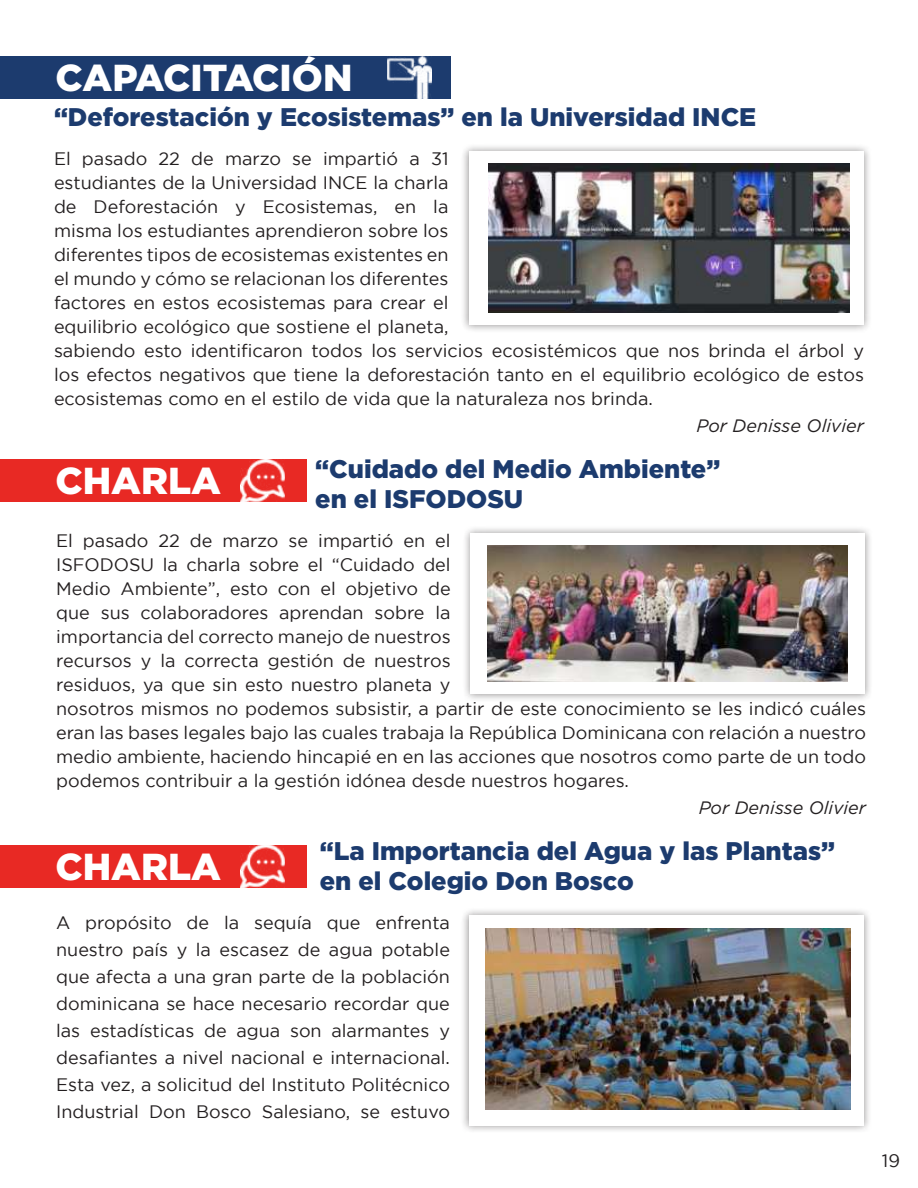
<style>
.page{position:relative;width:918px;height:1188px;background:#fff}
.page>*{position:absolute;margin:0;border:0;box-sizing:border-box;transform-origin:0 0}
.t1{font:900 37.5px "Gotham";color:#fff}
.t2{font:900 25.5px/30px "Gotham";color:#1c3b6e}
.t3{font:18px/24px "Gotham";color:#231f20}
.t4{font:italic 18px "Gotham";color:#231f20}
</style>
<div class="page">
<div style="left:460px;top:907px;width:412px;height:227px;background:#231f20;opacity:.48"></div>
<div style="left:469px;top:916px;width:394px;height:210px;background:#fff"></div>
<div style="left:462px;top:525px;width:411px;height:177px;background:#231f20;opacity:.48"></div>
<div style="left:470px;top:533px;width:395px;height:161px;background:#fff"></div>
<div style="left:460px;top:143px;width:412px;height:190px;background:#231f20;opacity:.48"></div>
<div style="left:469px;top:151px;width:394px;height:174px;background:#fff"></div>
<img style="left:489px;top:164px;width:360px;height:148px">
<div style="left:0;top:56px;width:450px;height:43px;background:#1c3b6e"></div>
<img style="left:487px;top:545px;width:361px;height:137px">
<div style="left:0;top:459px;width:306px;height:43px;background:#e82924"></div>
<img style="left:240px;top:459px;width:44px;height:43px">
<div style="left:0;top:845px;width:306px;height:43px;background:#e82924"></div>
<img style="left:240px;top:845px;width:44px;height:43px">
<img style="left:485px;top:928px;width:365px;height:181px">
<img style="left:388px;top:56px;width:44px;height:43px">
<h1 class="t1" style="left:55px;top:56px;width:299px">CAPACITACIÓN</h1>
<h2 class="t2" style="left:54px;top:101px;width:704px">“Deforestación y Ecosistemas” en la Universidad INCE</h2>
<p class="t3" style="left:54px;top:147px;width:812px">El pasado 22 de marzo se impartió a 31<br>estudiantes de la Universidad INCE la charla<br>de Deforestación y Ecosistemas, en la<br>misma los estudiantes aprendieron sobre los<br>diferentes tipos de ecosistemas existentes en<br>el mundo y cómo se relacionan los diferentes<br>factores en estos ecosistemas para crear el<br>equilibrio ecológico que sostiene el planeta,<br>sabiendo esto identi昀椀caron todos los servicios ecosistémicos que nos brinda el árbol y los efectos negativos que tiene la deforestación tanto en el equilibrio ecológico de estos ecosistemas como en el estilo de vida que la naturaleza nos brinda.</p>
<p class="t4" style="left:697px;top:415px;width:169px">Por Denisse Olivier</p>
<h2 class="t2" style="left:315px;top:453px;width:407px">“Cuidado del Medio Ambiente” en el ISFODOSU</h2>
<p class="t3" style="left:56px;top:529px;width:812px">El pasado 22 de marzo se impartió en el<br>ISFODOSU la charla sobre el “Cuidado del<br>Medio Ambiente”, esto con el objetivo de<br>que sus colaboradores aprendan sobre la<br>importancia del correcto manejo de nuestros<br>recursos y la correcta gestión de nuestros<br>residuos, ya que sin esto nuestro planeta y<br>nosotros mismos no podemos subsistir, a partir de este conocimiento se les indicó cuáles eran las bases legales bajo las cuales trabaja la República Dominicana con relación a nuestro medio ambiente, haciendo hincapié en en las acciones que nosotros como parte de un todo podemos contribuir a la gestión idónea desde nuestros hogares.</p>
<p class="t4" style="left:699px;top:797px;width:169px">Por Denisse Olivier</p>
<h1 class="t1" style="left:55px;top:459px;width:167px">CHARLA</h1>
<h2 class="t2" style="left:320px;top:835px;width:517px">“La Importancia del Agua y las Plantas”</h2>
<h1 class="t1" style="left:55px;top:845px;width:167px">CHARLA</h1>
<h2 class="t2" style="left:320px;top:865px;width:315px">en el Colegio Don Bosco</h2>
<p class="t3" style="left:56px;top:909px;width:395px;line-height:27px;text-align:justify">A propósito de la sequía que enfrenta nuestro país y la escasez de agua potable que afecta a una gran parte de la población dominicana se hace necesario recordar que las estadísticas de agua son alarmantes y desa昀椀antes a nivel nacional e internacional.<br>Esta vez, a solicitud del Instituto Politécnico Industrial Don Bosco Salesiano, se estuvo</p>
<p class="t3" style="left:882px;top:1150px;width:20px">19</p>
</div>
